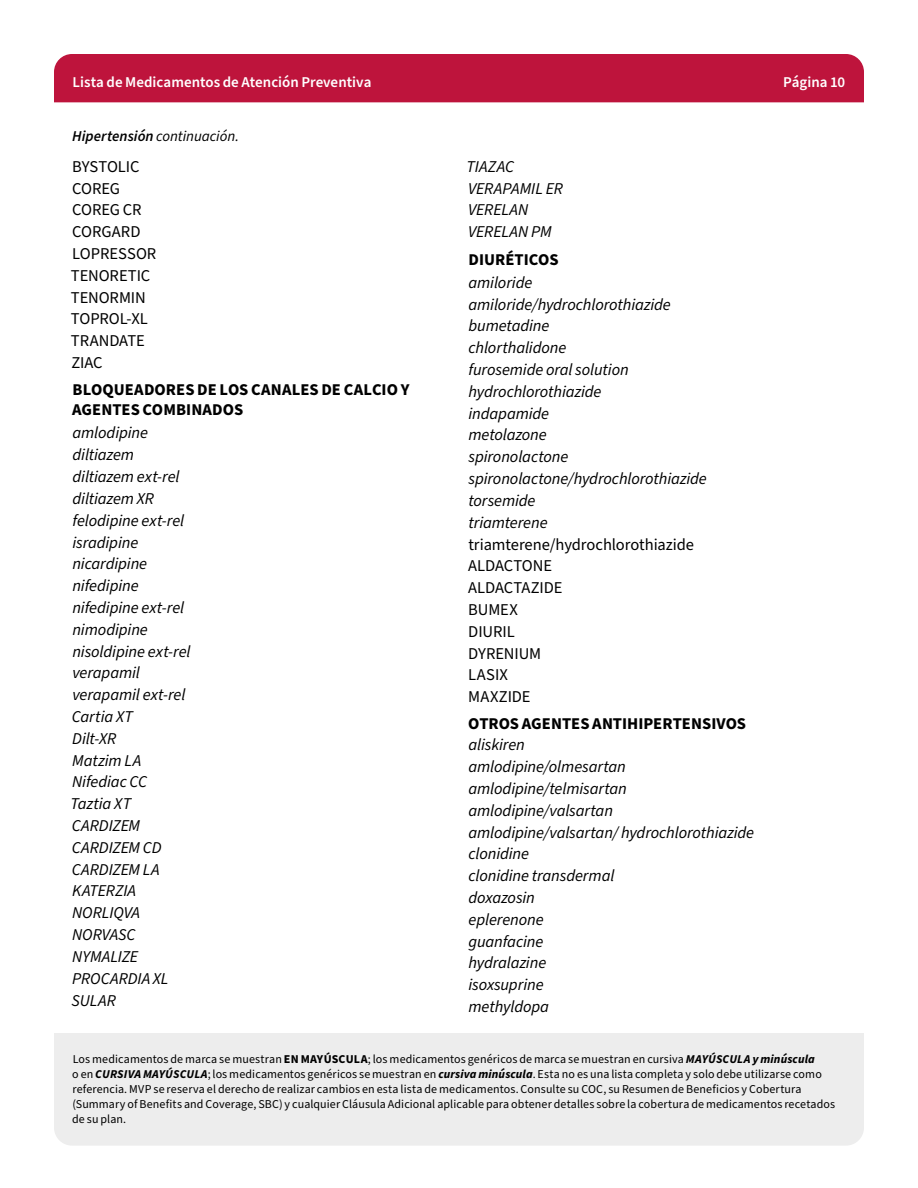
<style>
.page{position:relative;width:918px;height:1188px;background:#fff}
.page>*{position:absolute;margin:0;border:0;box-sizing:border-box;transform-origin:0 0}
.Body__p{font:italic 16.5px "Source Sans Pro";letter-spacing:-.01em;color:#000}
.Body__p-2{font:16.5px "Source Sans Pro";letter-spacing:-.005em;color:#000}
.Section_Level_2__h3{font:700 16.5px/19.8px "Source Sans Pro";letter-spacing:.005em;color:#000}
.t1{font:600 15px "Source Sans Pro";color:#fff}
.t2{font:italic 15px "Source Sans Pro";letter-spacing:-.005em;color:#000}
.t3{font:12px/14.9px "Source Sans Pro";letter-spacing:.01em;color:#000}
.s1{font-weight:600}
.s2{font-weight:700}
.s3{font-weight:700;font-style:italic}
</style>
<div class="page">
<div style="left:54px;top:54px;width:810px;height:48px;background:#be143c"></div>
<div style="left:54px;top:1033px;width:810px;height:113px;background:#ededed"></div>
<p class="t1" style="left:73px;top:72px;width:300px">Lista de Medicamentos de Atención Preventiva</p>
<p class="t1" style="left:783px;top:72px;width:64px">Página 10</p>
<p class="t2" style="left:72px;top:126px;width:168px"><span class="s1">Hipertensión</span> continuación.</p>
<p class="Body__p-2" style="left:72px;top:155px;width:69px">BYSTOLIC</p>
<p class="Body__p-2" style="left:72px;top:177px;width:49px">COREG</p>
<p class="Body__p-2" style="left:72px;top:199px;width:71px">COREG CR</p>
<p class="Body__p-2" style="left:72px;top:221px;width:70px">CORGARD</p>
<p class="Body__p-2" style="left:72px;top:243px;width:86px">LOPRESSOR</p>
<p class="Body__p-2" style="left:71px;top:264px;width:81px">TENORETIC</p>
<p class="Body__p-2" style="left:71px;top:286px;width:76px">TENORMIN</p>
<p class="Body__p-2" style="left:71px;top:308px;width:78px">TOPROL-XL</p>
<p class="Body__p-2" style="left:71px;top:330px;width:75px">TRANDATE</p>
<p class="Body__p-2" style="left:71px;top:352px;width:33px">ZIAC</p>
<h3 class="Section_Level_2__h3" style="left:72px;top:380px;width:339px">BLOQUEADORES DE LOS CANALES DE CALCIO Y<br>AGENTES COMBINADOS</h3>
<p class="Body__p" style="left:73px;top:422px;width:77px">amlodipine</p>
<p class="Body__p" style="left:73px;top:444px;width:63px">diltiazem</p>
<p class="Body__p" style="left:73px;top:466px;width:109px">diltiazem ext-rel</p>
<p class="Body__p" style="left:73px;top:487px;width:83px">diltiazem XR</p>
<p class="Body__p" style="left:72px;top:509px;width:113px">felodipine ext-rel</p>
<p class="Body__p" style="left:72px;top:531px;width:67px">isradipine</p>
<p class="Body__p" style="left:72px;top:553px;width:76px">nicardipine</p>
<p class="Body__p" style="left:72px;top:575px;width:68px">nifedipine</p>
<p class="Body__p" style="left:72px;top:596px;width:113px">nifedipine ext-rel</p>
<p class="Body__p" style="left:72px;top:618px;width:77px">nimodipine</p>
<p class="Body__p" style="left:72px;top:640px;width:120px">nisoldipine ext-rel</p>
<p class="Body__p" style="left:72px;top:662px;width:69px">verapamil</p>
<p class="Body__p" style="left:72px;top:684px;width:115px">verapamil ext-rel</p>
<p class="Body__p" style="left:72px;top:706px;width:63px">Cartia XT</p>
<p class="Body__p" style="left:72px;top:727px;width:46px">Dilt-XR</p>
<p class="Body__p" style="left:72px;top:749px;width:70px">Matzim LA</p>
<p class="Body__p" style="left:72px;top:771px;width:77px">Nifediac CC</p>
<p class="Body__p" style="left:71px;top:793px;width:62px">Taztia XT</p>
<p class="Body__p" style="left:72px;top:815px;width:70px">CARDIZEM</p>
<p class="Body__p" style="left:72px;top:836px;width:91px">CARDIZEM CD</p>
<p class="Body__p" style="left:72px;top:858px;width:89px">CARDIZEM LA</p>
<p class="Body__p" style="left:72px;top:880px;width:65px">KATERZIA</p>
<p class="Body__p" style="left:72px;top:902px;width:69px">NORLIQVA</p>
<p class="Body__p" style="left:72px;top:924px;width:65px">NORVASC</p>
<p class="Body__p" style="left:72px;top:945px;width:68px">NYMALIZE</p>
<p class="Body__p" style="left:72px;top:967px;width:98px">PROCARDIA XL</p>
<p class="Body__p" style="left:72px;top:989px;width:46px">SULAR</p>
<p class="Body__p" style="left:467px;top:155px;width:49px">TIAZAC</p>
<p class="Body__p" style="left:468px;top:177px;width:96px">VERAPAMIL ER</p>
<p class="Body__p" style="left:468px;top:199px;width:62px">VERELAN</p>
<p class="Body__p" style="left:468px;top:221px;width:85px">VERELAN PM</p>
<h3 class="Section_Level_2__h3" style="left:469px;top:250px;width:92px">DIURÉTICOS</h3>
<p class="Body__p" style="left:469px;top:271px;width:65px">amiloride</p>
<p class="Body__p" style="left:469px;top:293px;width:204px">amiloride/hydrochlorothiazide</p>
<p class="Body__p" style="left:468px;top:315px;width:83px">bumetadine</p>
<p class="Body__p" style="left:469px;top:337px;width:99px">chlorthalidone</p>
<p class="Body__p" style="left:468px;top:359px;width:162px">furosemide oral solution</p>
<p class="Body__p" style="left:468px;top:380px;width:135px">hydrochlorothiazide</p>
<p class="Body__p" style="left:468px;top:402px;width:82px">indapamide</p>
<p class="Body__p" style="left:468px;top:424px;width:80px">metolazone</p>
<p class="Body__p" style="left:469px;top:446px;width:101px">spironolactone</p>
<p class="Body__p" style="left:469px;top:468px;width:240px">spironolactone/hydrochlorothiazide</p>
<p class="Body__p" style="left:468px;top:489px;width:69px">torsemide</p>
<p class="Body__p" style="left:468px;top:511px;width:81px">triamterene</p>
<p class="Body__p-2" style="left:468px;top:533px;width:227px">triamterene/hydrochlorothiazide</p>
<p class="Body__p-2" style="left:468px;top:555px;width:86px">ALDACTONE</p>
<p class="Body__p-2" style="left:468px;top:577px;width:96px">ALDACTAZIDE</p>
<p class="Body__p-2" style="left:468px;top:598px;width:51px">BUMEX</p>
<p class="Body__p-2" style="left:468px;top:620px;width:48px">DIURIL</p>
<p class="Body__p-2" style="left:468px;top:642px;width:74px">DYRENIUM</p>
<p class="Body__p-2" style="left:468px;top:664px;width:41px">LASIX</p>
<p class="Body__p-2" style="left:468px;top:686px;width:64px">MAXZIDE</p>
<h3 class="Section_Level_2__h3" style="left:468px;top:714px;width:279px">OTROS AGENTES ANTIHIPERTENSIVOS</h3>
<p class="Body__p" style="left:469px;top:734px;width:58px">aliskiren</p>
<p class="Body__p" style="left:469px;top:756px;width:159px">amlodipine/olmesartan</p>
<p class="Body__p" style="left:469px;top:777px;width:160px">amlodipine/telmisartan</p>
<p class="Body__p" style="left:469px;top:799px;width:146px">amlodipine/valsartan</p>
<p class="Body__p" style="left:469px;top:821px;width:287px">amlodipine/valsartan/ hydrochlorothiazide</p>
<p class="Body__p" style="left:469px;top:843px;width:62px">clonidine</p>
<p class="Body__p" style="left:469px;top:865px;width:147px">clonidine transdermal</p>
<p class="Body__p" style="left:469px;top:886px;width:68px">doxazosin</p>
<p class="Body__p" style="left:469px;top:908px;width:77px">eplerenone</p>
<p class="Body__p" style="left:469px;top:930px;width:76px">guanfacine</p>
<p class="Body__p" style="left:468px;top:952px;width:79px">hydralazine</p>
<p class="Body__p" style="left:468px;top:974px;width:77px">isoxsuprine</p>
<p class="Body__p" style="left:468px;top:996px;width:82px">methyldopa</p>
<p class="t3" style="left:72px;top:1052px;width:765px">Los medicamentos de marca se muestran <span class="s2">EN MAYÚSCULA</span>; los medicamentos genéricos de marca se muestran en cursiva <span class="s3">MAYÚSCULA y minúscula<br></span>o en <span class="s3">CURSIVA MAYÚSCULA</span>; los medicamentos genéricos se muestran en <span class="s3">cursiva minúscula</span>. Esta no es una lista completa y solo debe utilizarse como referencia. MVP se reserva el derecho de realizar cambios en esta lista de medicamentos. Consulte su COC, su Resumen de Beneficios y Cobertura (Summary of Benefits and Coverage, SBC) y cualquier Cláusula Adicional aplicable para obtener detalles sobre la cobertura de medicamentos recetados de su plan.</p>
</div>
